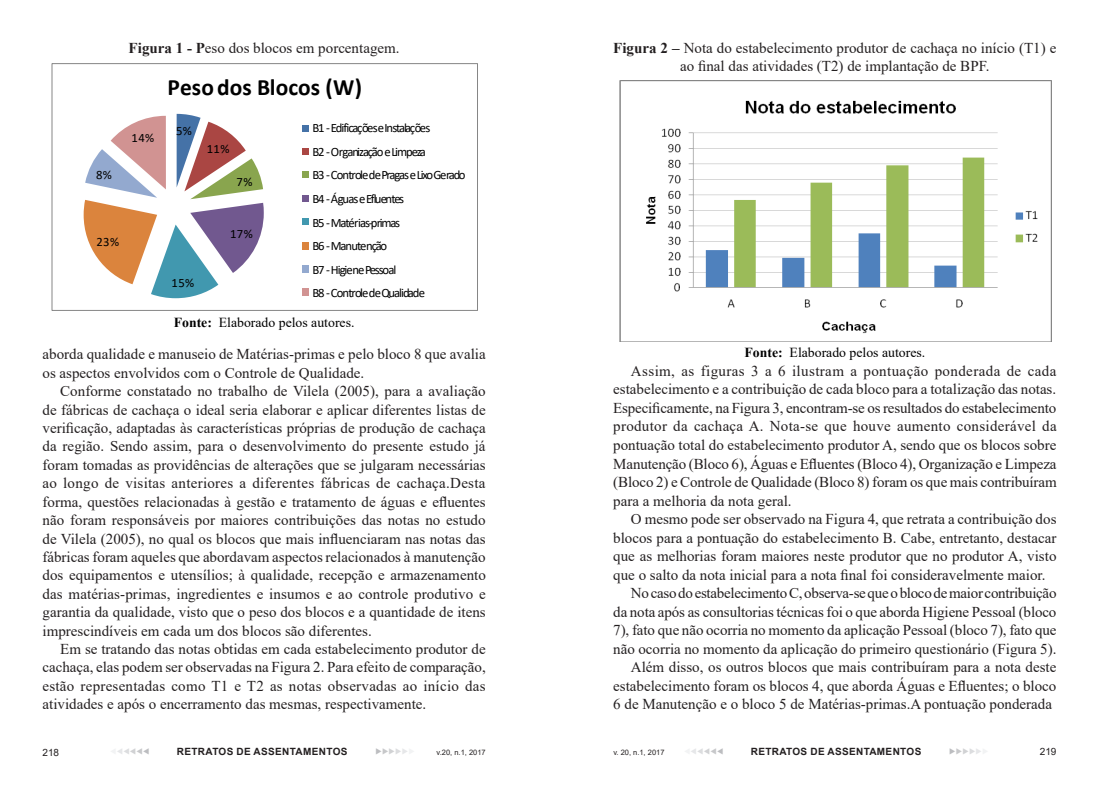
<style>
.page{position:relative;width:1099px;height:798px;background:#fff}
.page>*{position:absolute;margin:0;border:0;box-sizing:border-box;transform-origin:0 0}
.t1{font:700 23.5px "Calibri";letter-spacing:.005em;color:#000}
.Corpo_do_texto{font:15px/18.4px "Times New Roman";color:#231f20;text-align:justify}
.Normal1{font:13.75px "Times New Roman";color:#000}
.t2{font:12.75px/23.6px "Calibri";letter-spacing:-.085em;color:#000}
.t3{font:700 10px "Arial";letter-spacing:.035em;color:#231f20}
.t4{font:10px "Arial";color:#231f20}
.t5{font:7.5px "Arial";color:#231f20}
.t6{font:7.5px "Wingdings 3";color:#bcbdc0}
.s1{font-weight:700}
.s2{color:#c7c8ca}
.s3{color:#d1d2d4}
.s4{color:#dcdddf}
.s5{color:#e6e7e9}
.s6{color:#f2f3f4}
</style>
<div class="page">
<svg style="left:84px;top:114px;width:180px;height:184px"></svg>
<div style="left:302px;top:124px;width:6px;height:7px;background:#4572a7"></div>
<div style="left:302px;top:148px;width:6px;height:7px;background:#aa4643"></div>
<div style="left:302px;top:171px;width:6px;height:7px;background:#89a54e"></div>
<svg style="left:302px;top:195px;width:6px;height:6px"></svg>
<div style="left:302px;top:218px;width:6px;height:7px;background:#4198af"></div>
<div style="left:302px;top:241px;width:6px;height:8px;background:#db843d"></div>
<div style="left:302px;top:265px;width:6px;height:8px;background:#93a9cf"></div>
<div style="left:302px;top:288px;width:6px;height:8px;background:#d19392"></div>
<div style="left:51px;top:63px;width:427px;height:248px;border:1px solid #868686"></div>
<img style="left:619px;top:80px;width:432px;height:261px">
<p class="t2" style="left:96px;top:162px;width:17px">8%</p>
<p class="t2" style="left:96px;top:230px;width:24px">23%</p>
<p class="Corpo_do_texto" style="left:129px;top:38px;width:272px"><span class="s1">Figura 1 - P</span>eso dos blocos em porcentagem.</p>
<p class="t2" style="left:131px;top:126px;width:24px">14%</p>
<p class="t1" style="left:167px;top:71px;width:196px">Peso dos Blocos (W)</p>
<p class="t2" style="left:312px;top:116px;width:155px">B1 - Edificações e Instalações<br>B2 - Organização e Limpeza<br>B3 - Controle de Pragas e Lixo Gerado<br>B4 - Águas e Efluentes<br>B5 - Matérias-primas<br>B6 - Manutenção<br>B7 - Higiene Pessoal<br>B8 -Controle de Qualidade</p>
<p class="t2" style="left:176px;top:118px;width:17px">5%</p>
<p class="t2" style="left:207px;top:137px;width:24px">11%</p>
<p class="t2" style="left:236px;top:169px;width:17px">7%</p>
<p class="t2" style="left:230px;top:222px;width:24px">17%</p>
<p class="t2" style="left:171px;top:271px;width:24px">15%</p>
<p class="Normal1" style="left:174px;top:313px;width:182px"><span class="s1">Fonte:</span> Elaborado pelos autores.</p>
<p class="Corpo_do_texto" style="left:42px;top:344px;width:444px">aborda qualidade e manuseio de Matérias-primas e pelo bloco 8 que avalia os aspectos envolvidos com o Controle de Qualidade.</p>
<p class="Corpo_do_texto" style="left:42px;top:381px;width:445px;text-indent:18px">Conforme constatado no trabalho de Vilela (2005), para a avaliação de fábricas de cachaça o ideal seria elaborar e aplicar diferentes listas de verificação, adaptadas às características próprias de produção de cachaça da região. Sendo assim, para o desenvolvimento do presente estudo já foram tomadas as providências de alterações que se julgaram necessárias ao longo de visitas anteriores a diferentes fábricas de cachaça.Desta forma, questões relacionadas à gestão e tratamento de águas e efluentes não foram responsáveis por maiores contribuições das notas no estudo de Vilela (2005), no qual os blocos que mais influenciaram nas notas das fábricas foram aqueles que abordavam aspectos relacionados à manutenção dos equipamentos e utensílios; à qualidade, recepção e armazenamento das matérias-primas, ingredientes e insumos e ao controle produtivo e garantia da qualidade, visto que o peso dos blocos e a quantidade de itens imprescindíveis em cada um dos blocos são diferentes.</p>
<p class="Corpo_do_texto" style="left:42px;top:639px;width:444px;text-indent:18px">Em se tratando das notas obtidas em cada estabelecimento produtor de cachaça, elas podem ser observadas na Figura 2. Para efeito de comparação, estão representadas como T1 e T2 as notas observadas ao início das atividades e após o encerramento das mesmas, respectivamente.</p>
<p class="Corpo_do_texto" style="left:613px;top:38px;width:444px;text-align:center"><span class="s1">Figura 2 –</span> Nota do estabelecimento produtor de cachaça no início (T1) e ao final das atividades (T2) de implantação de BPF.</p>
<p class="Normal1" style="left:744px;top:342px;width:182px"><span class="s1">Fonte:</span> Elaborado pelos autores.</p>
<p class="Corpo_do_texto" style="left:613px;top:361px;width:445px;text-indent:18px">Assim, as figuras 3 a 6 ilustram a pontuação ponderada de cada estabelecimento e a contribuição de cada bloco para a totalização das notas.<br>Especificamente, na Figura 3, encontram-se os resultados do estabelecimento produtor da cachaça A. Nota-se que houve aumento considerável da pontuação total do estabelecimento produtor A, sendo que os blocos sobre Manutenção (Bloco 6), Águas e Efluentes (Bloco 4), Organização e Limpeza (Bloco 2) e Controle de Qualidade (Bloco 8) foram os que mais contribuíram para a melhoria da nota geral.</p>
<p class="Corpo_do_texto" style="left:613px;top:509px;width:444px;text-indent:18px">O mesmo pode ser observado na Figura 4, que retrata a contribuição dos blocos para a pontuação do estabelecimento B. Cabe, entretanto, destacar que as melhorias foram maiores neste produtor que no produtor A, visto que o salto da nota inicial para a nota final foi consideravelmente maior.</p>
<p class="Corpo_do_texto" style="left:613px;top:583px;width:445px;text-indent:18px">No caso do estabelecimento C, observa-se que o bloco de maior contribuição da nota após as consultorias técnicas foi o que aborda Higiene Pessoal (bloco 7), fato que não ocorria no momento da aplicação Pessoal (bloco 7), fato que não ocorria no momento da aplicação do primeiro questionário (Figura 5).</p>
<p class="Corpo_do_texto" style="left:631px;top:657px;width:427px">Além disso, os outros blocos que mais contribuíram para a nota deste</p>
<p class="Corpo_do_texto" style="left:613px;top:675px;width:444px">estabelecimento foram os blocos 4, que aborda Águas e Efluentes; o bloco<br>6 de Manutenção e o bloco 5 de Matérias-primas.A pontuação ponderada</p>
<p class="t4" style="left:42px;top:744px;width:18px">218</p>
<p class="t3" style="left:177px;top:744px;width:172px">RETRATOS DE ASSENTAMENTOS</p>
<p class="t6" style="left:375px;top:747px;width:41px">◆<span class="s2">◆</span><span class="s3">◆</span><span class="s4">◆</span><span class="s5">◆</span><span class="s6">◆</span></p>
<p class="t5" style="left:436px;top:746px;width:51px">v.20, n.1, 2017</p>
<p class="t5" style="left:613px;top:746px;width:53px">v. 20, n.1, 2017</p>
<p class="t3" style="left:750px;top:744px;width:172px">RETRATOS DE ASSENTAMENTOS</p>
<p class="t6" style="left:949px;top:747px;width:41px">◆<span class="s2">◆</span><span class="s3">◆</span><span class="s4">◆</span><span class="s5">◆</span><span class="s6">◆</span></p>
<p class="t4" style="left:1039px;top:744px;width:18px">219</p>
</div>
